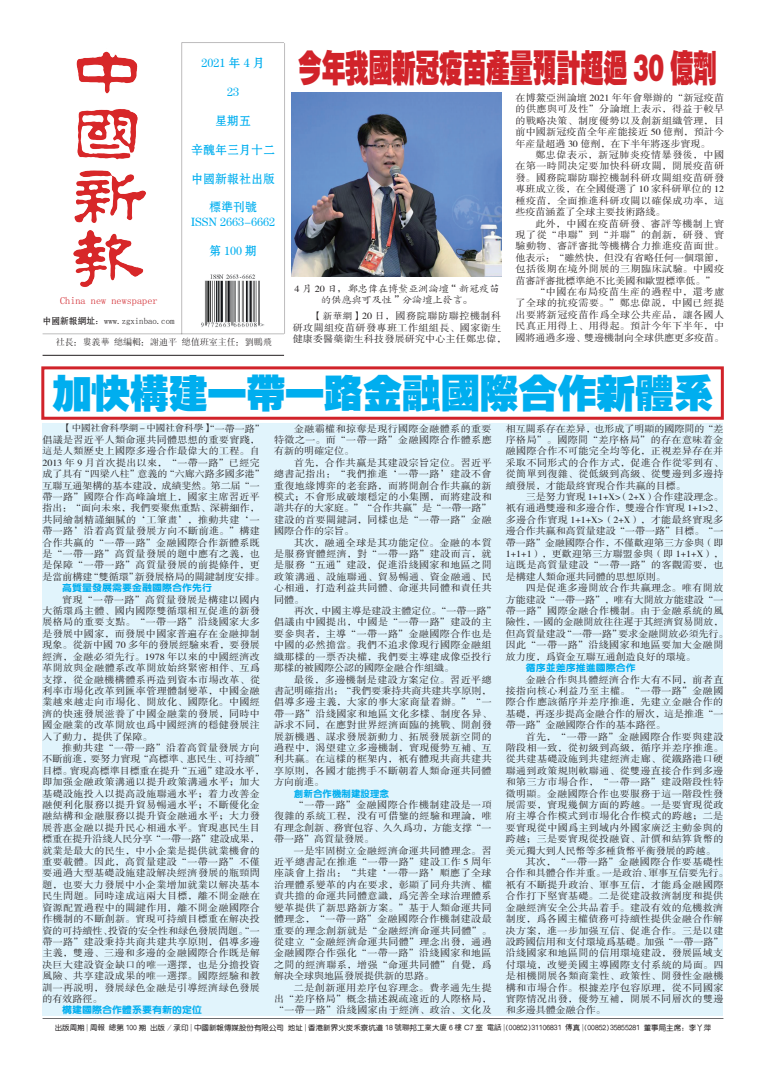
<style>
.page{position:relative;width:766px;height:1078px;background:#fff}
.page>*{position:absolute;margin:0;border:0;box-sizing:border-box;transform-origin:0 0}
.t1{font:39px "FZCCHFW GB1 0";color:#00aeef}
.t2{font:37.2px "FZCCHFW GB1 0";color:#d1232a;scale:.63 1}
.t3{font:12px/14.4px "FZSHFW GB1 0";color:#00aeef;text-align:center}
.t4{font:10.2px "Fang Song";color:#d1232a}
.t5{font:9.5px/11.4px "FZSSFW GB1 0";letter-spacing:.04em;color:#231f20;text-align:justify;scale:1.05 1}
.t6{font:9.5px/11.4px "FZSSFW GB1 0";color:#231f20;scale:1.05 1}
.t7{font:9.5px "CT Cu Yuan SF";color:#00aeef;scale:1.05 1}
.t8{font:9.5px "FZSSFW GB1 0";letter-spacing:.06em;color:#231f20;scale:1.05 1}
.t9{font:9.5px/11.4px "CT Kai Ti SF";color:#231f20;text-align:center;scale:1.07 1}
.t10{font:9.5px "CT Cu Yuan SF";color:#00aeef}
.t11{font:9px "CT Song Ti SF";color:#231f20}
.t12{font:9px "FZSSFW GB1 0";color:#231f20;scale:1.05 1}
.t13{font:8.8px "Sim Sun";color:#231f20}
.t14{font:7.5px "H Ye 3 gf";color:#231f20}
.s1{font-family:"FZSHFW GB1 0"}
.s2{font-size:9px}
.s3{font-size:9.5px}
.s4{font-family:"Sim Hei"}
</style>
<div class="page">
<img style="left:73px;top:51px;width:73px;height:236px">
<hr style="left:43px;top:1017px;width:680px;height:1px;background:#6c6d70">
<hr style="left:43px;top:333px;width:241px;height:1px;background:#231f20">
<img style="left:201px;top:274px;width:64px;height:53px">
<hr style="left:284px;top:43px;width:1px;height:291px;background:#231f20">
<hr style="left:181px;top:43px;width:1px;height:291px;background:#231f20">
<hr style="left:182px;top:42px;width:102px;height:1px;background:#231f20">
<hr style="left:43px;top:355px;width:241px;height:1px;background:#231f20">
<div style="left:42px;top:423px;width:681px;height:592px;background:#e1f4fc"></div>
<div style="left:41px;top:366px;width:682px;height:53px;border:3px solid #d1232a"></div>
<img style="left:291px;top:93px;width:210px;height:183px">
<h2 class="t2" style="left:298px;top:45px;width:666px">今年我国新冠疫苗产量预计超过 30 亿剂</h2>
<p class="t3" style="left:201px;top:56px;width:64px">2021 年 4 月</p>
<p class="t3" style="left:227px;top:85px;width:13px">23</p>
<p class="t3" style="left:215px;top:114px;width:37px">星期五</p>
<p class="t3" style="left:191px;top:143px;width:85px">辛丑年三月十二</p>
<p class="t3" style="left:191px;top:172px;width:85px">中国新报社出版</p>
<p class="t3" style="left:191px;top:200px;width:86px">标准刊号<br>ISSN 2663-6662</p>
<p class="t3" style="left:209px;top:244px;width:49px">第 100 期</p>
<p class="t5" style="left:515px;top:92px;width:200px">在博鳌亚洲论坛 2021 年年会举办的“新冠疫苗的供应与可及性”分论坛上表示，得益于较早的战略决策、制度优势以及创新组织管理，目前中国新冠疫苗全年产能接近 50 亿剂，预计今年产量超过 30 亿剂，在下半年将逐步实现。</p>
<p class="t5" style="left:515px;top:149px;width:200px;text-indent:20px">郑忠伟表示，新冠肺炎疫情暴发后，中国在第一时间决定要加快科研攻关，开展疫苗研发。国务院联防联控机制科研攻关组疫苗研发专班成立后，在全国优选了 10 家科研单位的 12种疫苗，全面推进科研攻关以确保成功率，这些疫苗涵盖了全球主要技术路线。</p>
<p class="t8" style="left:535px;top:218px;width:181px">此外，中国在疫苗研发、审评等机制上实</p>
<p class="t8" style="left:515px;top:230px;width:200px">现了从“串联”到“并联”的创新，研发、实</p>
<p class="t5" style="left:515px;top:241px;width:200px">验动物、审评审批等机构合力推进疫苗面世。</p>
<p class="t6" style="left:515px;top:252px;width:200px">他表示：“虽然快，但没有省略任何一个环节，</p>
<p class="t5" style="left:515px;top:263px;width:200px">包括后期在境外开展的三期临床试验。中国疫</p>
<p class="t6" style="left:515px;top:275px;width:192px">苗审评审批标准绝不比美国和欧盟标准低。”</p>
<p class="t5" style="left:535px;top:286px;width:181px">“中国在布局疫苗生产的过程中，还考虑</p>
<p class="t5" style="left:515px;top:298px;width:200px">了全球的抗疫需要。”郑忠伟说，中国已经提</p>
<p class="t5" style="left:515px;top:309px;width:200px">出要将新冠疫苗作为全球公共产品，让各国人</p>
<p class="t5" style="left:515px;top:320px;width:200px">民真正用得上、用得起。预计今年下半年，中</p>
<p class="t6" style="left:515px;top:332px;width:200px">国将通过多边、双边机制向全球供应更多疫苗。</p>
<h1 class="t1" style="left:52px;top:369px;width:662px">加快构建一带一路金融国际合作新体系</h1>
<p class="t9" style="left:294px;top:283px;width:193px">4 月 20 日，郑忠伟在博鳌亚洲论坛“新冠疫苗的供应与可及性”分论坛上发言。</p>
<p class="t4" style="left:60px;top:295px;width:99px">China new newspaper</p>
<p class="t13" style="left:43px;top:316px;width:133px"><span class="s1">中国新报网址</span>：www.zgxinbao.com</p>
<p class="t5" style="left:293px;top:311px;width:205px;text-align:left;text-indent:20px"><span class="s2">【新华网】</span>20 日，国务院联防联控机制科研攻关组疫苗研发专班工作组组长、国家卫生健康委医药卫生科技发展研究中心主任郑忠伟，</p>
<p class="t11" style="left:56px;top:337px;width:217px">社长：娄义华 总编辑：谢迪平 总值班室主任：刘鹏飞</p>
<p class="t12" style="left:62px;top:423px;width:194px">【中国社会科学网 -中国社会科学】<span class="s3">“一带一路”</span></p>
<p class="t5" style="left:42px;top:434px;width:213px;text-align:left">倡议是习近平人类命运共同体思想的重要实践，这是人类历史上国际多边合作最伟大的工程。自<br>2013 年 9 月首次提出以来，“一带一路”已经完成了具有“四梁八柱”意义的“六廊六路多国多港”互联互通架构的基本建设，成绩斐然。第二届“一带一路”国际合作高峰论坛上，国家主席习近平指出：“面向未来，我们要聚焦重点、深耕细作，共同绘制精谨细腻的‘工笔画’，推动共建‘一带一路’沿着高质量发展方向不断前进。”构建合作共赢的“一带一路”金融国际合作新体系既是“一带一路”高质量发展的题中应有之义，也是保障“一带一路”高质量发展的前提条件，更是当前构建“双循环”新发展格局的关键制度安排。</p>
<p class="t7" style="left:62px;top:583px;width:144px">高质量发展需要金融国际合作先行</p>
<p class="t5" style="left:42px;top:594px;width:209px;text-indent:20px">实现“一带一路”高质量发展是构建以国内大循环为主体、国内国际双循环相互促进的新发展格局的重要支点。“一带一路”沿线国家大多是发展中国家，而发展中国家普遍存在金融抑制现象。从新中国 70 多年的发展经验来看，要发展经济，金融必须先行。1978 年以来的中国经济改革开放与金融体系改革开放始终紧密相伴、互为支撑，从金融机构体系再造到资本市场改革、从利率市场化改革到汇率管理体制变革，中国金融业越来越走向市场化、开放化、国际化。中国经济的快速发展滋养了中国金融业的发展，同时中国金融业的改革开放也为中国经济的稳健发展注入了动力，提供了保障。</p>
<p class="t5" style="left:42px;top:742px;width:213px;text-align:left;text-indent:20px">推动共建“一带一路”沿着高质量发展方向不断前进，要努力实现“高标准、惠民生、可持续”目标。实现高标准目标重在提升“五通”建设水平，即加强金融政策沟通以提升政策沟通水平；加大基础设施投入以提高设施联通水平；着力改善金融便利化服务以提升贸易畅通水平；不断优化金融结构和金融服务以提升资金融通水平；大力发展普惠金融以提升民心相通水平。实现惠民生目标重在提升沿线人民分享“一带一路”建设成果，就业是最大的民生，中小企业是提供就业机会的重要载体。因此，高质量建设“一带一路”不仅要通过大型基础设施建设解决经济发展的瓶颈问题，也要大力发展中小企业增加就业以解决基本民生问题。同时达成这两大目标，离不开金融在资源配置过程中的关键作用，离不开金融国际合作机制的不断创新。实现可持续目标重在解决投资的可持续性、投资的安全性和绿色发展问题。“一带一路”建设秉持共商共建共享原则，倡导多边主义，双边、三边和多边的金融国际合作既是解决巨大建设资金缺口的唯一选择，也是分担投资风险、共享建设成果的唯一选择。国际经验和教训一再说明，发展绿色金融是引导经济绿色发展的有效路径。</p>
<p class="t7" style="left:62px;top:1004px;width:135px">构建国际合作体系要有新的定位</p>
<p class="t5" style="left:274px;top:423px;width:209px;text-indent:20px">金融霸权和掠夺是现行国际金融体系的重要特征之一。而“一带一路”金融国际合作体系应有新的明确定位。</p>
<p class="t5" style="left:274px;top:457px;width:209px;text-indent:20px">首先，合作共赢是其建设宗旨定位。习近平总书记指出：“我们推进‘一带一路’建设不会重复地缘博弈的老套路，而将开创合作共赢的新模式；不会形成破坏稳定的小集团，而将建设和谐共存的大家庭。”“合作共赢”是“一带一路”建设的首要关键词，同样也是“一带一路”金融国际合作的宗旨。</p>
<p class="t5" style="left:274px;top:537px;width:209px;text-indent:20px">其次，融通全球是其功能定位。金融的本质是服务实体经济，对“一带一路”建设而言，就是服务“五通”建设，促进沿线国家和地区之间政策沟通、设施联通、贸易畅通、资金融通、民心相通，打造利益共同体、命运共同体和责任共同体。</p>
<p class="t5" style="left:274px;top:605px;width:213px;text-align:left;text-indent:20px">再次，中国主导是建设主体定位。“一带一路”倡议由中国提出，中国是“一带一路”建设的主要参与者，主导“一带一路”金融国际合作也是中国的必然担当。我们不追求像现行国际金融组织那样的一票否决权，我们要主导建成像亚投行那样的被国际公认的国际金融合作组织。</p>
<p class="t5" style="left:274px;top:674px;width:209px;text-indent:20px">最后，多边机制是建设方案定位。习近平总书记明确指出：“我们要秉持共商共建共享原则，倡导多边主义，大家的事大家商量着办。”“一带一路”沿线国家和地区文化多样、制度各异、诉求不同，在应对世界经济面临的挑战、开创发展新机遇、谋求发展新动力、拓展发展新空间的过程中，渴望建立多边机制，实现优势互补、互利共赢。在这样的框架内，只有体现共商共建共享原则，各国才能携手不断朝着人类命运共同体方向前进。</p>
<p class="t10" style="left:294px;top:788px;width:96px">创新合作机制建设理念</p>
<p class="t5" style="left:274px;top:799px;width:209px;text-indent:20px">“一带一路”金融国际合作机制建设是一项复杂的系统工程，没有可借鉴的经验和理论，唯有理念创新、务实包容、久久为功，方能支撑“一带一路”高质量发展。</p>
<p class="t5" style="left:274px;top:845px;width:209px;text-indent:20px">一是牢固树立金融经济命运共同体理念。习近平总书记在推进“一带一路”建设工作 5 周年座谈会上指出：“共建‘一带一路’顺应了全球治理体系变革的内在要求，彰显了同舟共济、权责共担的命运共同体意识，为完善全球治理体系变革提供了新思路新方案。”基于人类命运共同体理念，“一带一路”金融国际合作机制建设最重要的理念创新就是“金融经济命运共同体”。从建立“金融经济命运共同体”理念出发，通过金融国际合作强化“一带一路”沿线国家和地区之间的经济联系，增强“命运共同体”自觉，为解决全球与地区发展提供新的思路。</p>
<p class="t5" style="left:274px;top:981px;width:209px;text-indent:20px">二是创新运用差序包容理念。费孝通先生提出“差序格局”概念描述亲疏远近的人际格局，“一带一路”沿线国家由于经济、政治、文化及</p>
<p class="t5" style="left:505px;top:423px;width:209px">相互关系存在差异，也形成了明显的国际间的“差序格局”。国际间“差序格局”的存在意味着金融国际合作不可能完全均等化，正视差异存在并采取不同形式的合作方式，促进合作从零到有、从简单到复杂、从低级到高级、从双边到多边持续发展，才能最终实现合作共赢的目标。</p>
<p class="t5" style="left:505px;top:491px;width:209px;text-indent:20px">三是努力实现 1+1+X&gt;（2+X）合作建设理念。只有通过双边和多边合作，双边合作实现 1+1&gt;2、多边合作实现 1+1+X&gt;（2+X），才能最终实现多边合作共赢和高质量建设“一带一路”目标。“一带一路”金融国际合作，不仅欢迎第三方参与（即1+1+1），更欢迎第三方联盟参与（即 1+1+X），这既是高质量建设“一带一路”的客观需要，也是构建人类命运共同体的思想原则。</p>
<p class="t6" style="left:505px;top:582px;width:213px;text-indent:20px">四是促进多边开放合作共赢理念。唯有开放方能建设“一带一路”，唯有大开放方能建设“一带一路”国际金融合作机制。由于金融系统的风险性，一国的金融开放往往迟于其经济贸易开放，但高质量建设“一带一路”要求金融开放必须先行。因此“一带一路”沿线国家和地区要加大金融开放力度，为资金互联互通创造良好的环境。</p>
<p class="t7" style="left:525px;top:662px;width:106px">循序并差序推进国际合作</p>
<p class="t5" style="left:505px;top:674px;width:209px;text-indent:20px">金融合作与具体经济合作大有不同，前者直接指向核心利益乃至主权。“一带一路”金融国际合作应该循序并差序推进，先建立金融合作的基础，再逐步提高金融合作的层次，这是推进“一带一路”金融国际合作的基本路径。</p>
<p class="t5" style="left:525px;top:731px;width:190px">首先，“一带一路”金融国际合作要与建设</p>
<p class="t5" style="left:505px;top:742px;width:208px">阶段相一致，从初级到高级，循序并差序推进。</p>
<p class="t5" style="left:505px;top:753px;width:208px">从共建基础设施到共建经济走廊、从铁路港口硬</p>
<p class="t5" style="left:505px;top:765px;width:208px">联通到政策规则软联通、从双边直接合作到多边</p>
<p class="t5" style="left:505px;top:776px;width:209px">和第三方市场合作，“一带一路”建设阶段性特</p>
<p class="t5" style="left:505px;top:788px;width:208px">征明显。金融国际合作也要服务于这一阶段性发</p>
<p class="t5" style="left:505px;top:799px;width:209px">展需要，实现几个方面的跨越。一是要实现从政</p>
<p class="t5" style="left:505px;top:810px;width:208px">府主导合作模式到市场化合作模式的跨越；二是</p>
<p class="t5" style="left:505px;top:822px;width:208px">要实现从中国为主到域内外国家广泛主动参与的</p>
<p class="t5" style="left:505px;top:833px;width:209px">跨越；三是要实现从投融资、计价和结算货币的</p>
<p class="t6" style="left:505px;top:845px;width:201px">美元独大到人民币等多种货币平衡发展的跨越。</p>
<p class="t5" style="left:525px;top:856px;width:190px">其次，“一带一路”金融国际合作要基础性</p>
<p class="t6" style="left:505px;top:867px;width:213px">合作和具体合作并重。一是政治、军事互信要先行。</p>
<p class="t5" style="left:505px;top:879px;width:209px">只有不断提升政治、军事互信，才能为金融国际</p>
<p class="t5" style="left:505px;top:890px;width:208px">合作打下坚实基础。二是从建设救济制度和提供</p>
<p class="t5" style="left:505px;top:902px;width:208px">金融经济安全公共品着手。建设有效的危机救济</p>
<p class="t5" style="left:505px;top:913px;width:208px">制度，为各国主权债务可持续性提供金融合作解</p>
<p class="t5" style="left:505px;top:924px;width:208px">决方案，进一步加强互信、促进合作。三是以建</p>
<p class="t6" style="left:505px;top:936px;width:208px">设跨国信用和支付环境为基础。加强“一带一路”</p>
<p class="t5" style="left:505px;top:947px;width:208px">沿线国家和地区间的信用环境建设，发展区域支</p>
<p class="t5" style="left:505px;top:959px;width:209px">付环境，改变美国主导国际支付系统的局面。四</p>
<p class="t5" style="left:505px;top:970px;width:209px">是相机开展各类商业性、政策性、开发性金融机</p>
<p class="t5" style="left:505px;top:981px;width:209px">构和市场合作。根据差序包容原理，从不同国家</p>
<p class="t5" style="left:505px;top:993px;width:209px">实际情况出发，优势互补，开展不同层次的双边</p>
<p class="t6" style="left:505px;top:1004px;width:97px">和多边具体金融合作。</p>
<p class="t14" style="left:55px;top:1023px;width:658px">出版周期 | 周<span class="s4">報總</span>第 100 期 出版 / 承印 | 中国新报传媒股份有限公司 地址 | 香港新界火炭禾寮坑道 18 <span class="s4">號聯</span>邦工<span class="s4">業</span>大<span class="s4">廈</span> 6 <span class="s4">樓</span> C7 室 <span class="s4">電話</span> |(00852)31106831 <span class="s4">傳</span>真 |(00852)35855281 董事局主席：李丫萍</p>
</div>
